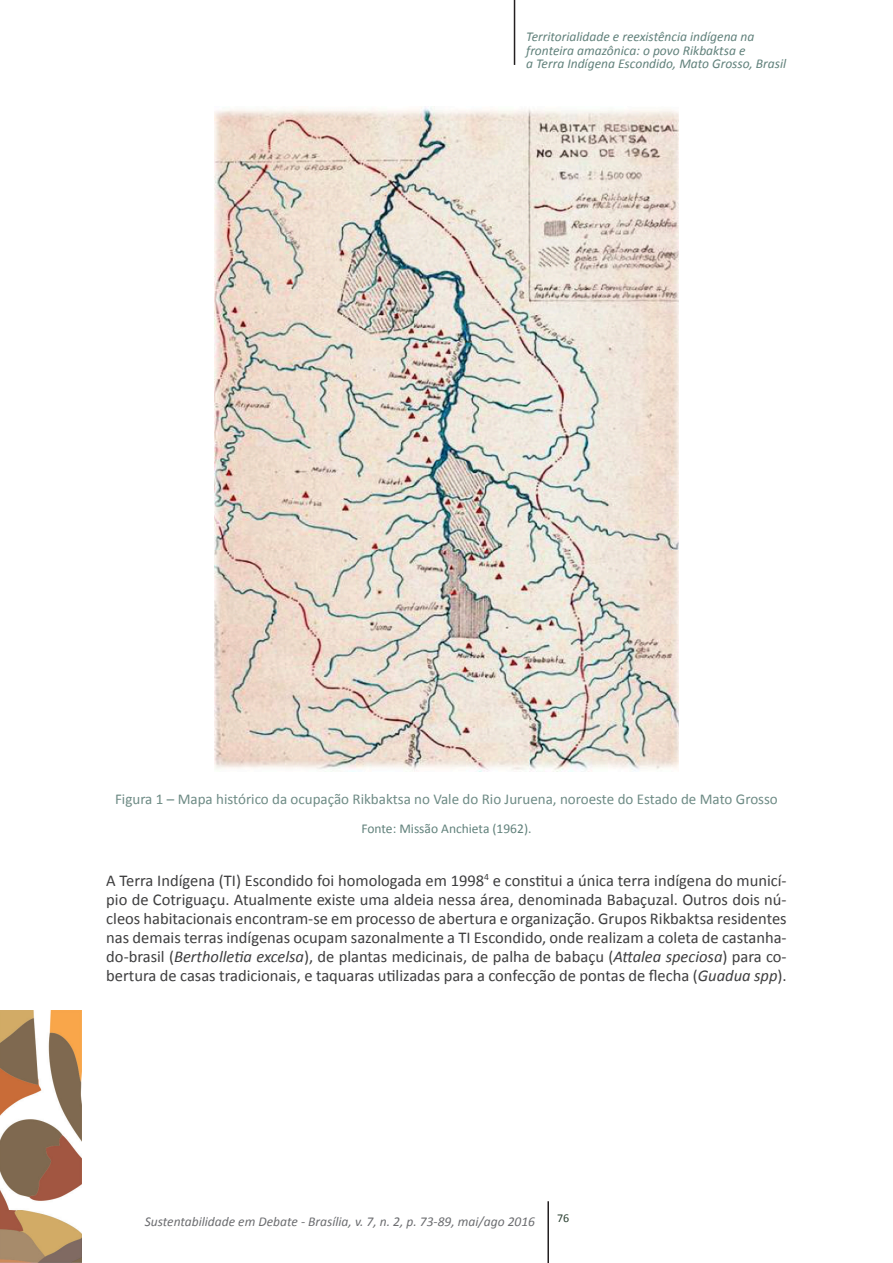
<style>
.page{position:relative;width:893px;height:1263px;background:#fff}
.page>*{position:absolute;margin:0;border:0;box-sizing:border-box;transform-origin:0 0}
.t1{font:16.5px/18.9px "Calibri";color:#3e3e3f;text-align:justify}
.Figura-titulo{font:15px "Calibri";color:#6e8b85}
.Legenda_de_Figura{font:italic 13.5px "Calibri";color:#61817b}
.Legenda_de_Figura-2{font:italic 13.5px "Calibri";color:#6c6d70}
.Legenda_de_Figura-3{font:13.5px "Calibri";color:#61817b}
.t2{font:12px "Calibri";color:#2b4031}
.s1{font-style:italic}
</style>
<div class="page">
<img style="left:0;top:1010px;width:82px;height:253px">
<hr style="left:547px;top:1201px;width:2px;height:62px;background:#231f20">
<hr style="left:514px;top:0;width:1px;height:65px;background:#231f20">
<img style="left:215px;top:106px;width:463px;height:666px">
<p class="Legenda_de_Figura" style="left:526px;top:27px;width:230px">Territorialidade e reexistência indígena na</p>
<p class="Legenda_de_Figura" style="left:526px;top:41px;width:221px">fronteira amazônica: o povo Rikbaktsa e</p>
<p class="Legenda_de_Figura" style="left:526px;top:54px;width:261px">a Terra Indígena Escondido, Mato Grosso, Brasil</p>
<p class="Figura-titulo" style="left:115px;top:790px;width:664px">Figura 1 – Mapa histórico da ocupação Rikbaktsa no Vale do Rio Juruena, noroeste do Estado de Mato Grosso</p>
<p class="Legenda_de_Figura-3" style="left:361px;top:820px;width:171px">Fonte: Missão Anchieta (1962).</p>
<p class="t1" style="left:106px;top:871px;width:682px">A Terra Indígena (TI) Escondido foi homologada em 1998<sup>4</sup> e constitui a única terra indígena do municí&shy;pio de Cotriguaçu. Atualmente existe uma aldeia nessa área, denominada Babaçuzal. Outros dois nú&shy;cleos habitacionais encontram-se em processo de abertura e organização. Grupos Rikbaktsa residentes nas demais terras indígenas ocupam sazonalmente a TI Escondido, onde realizam a coleta de castanha&shy;do-brasil (<span class="s1">Bertholletia excelsa</span>), de plantas medicinais, de palha de babaçu (<span class="s1">Attalea speciosa</span>) para co&shy;bertura de casas tradicionais, e taquaras utilizadas para a confecção de pontas de flecha (<span class="s1">Guadua spp</span>).</p>
<p class="Legenda_de_Figura-2" style="left:145px;top:1212px;width:392px">Sustentabilidade em Debate - Brasília, v. 7, n. 2, p. 73-89, mai/ago 2016</p>
<p class="t2" style="left:557px;top:1210px;width:14px">76</p>
</div>
